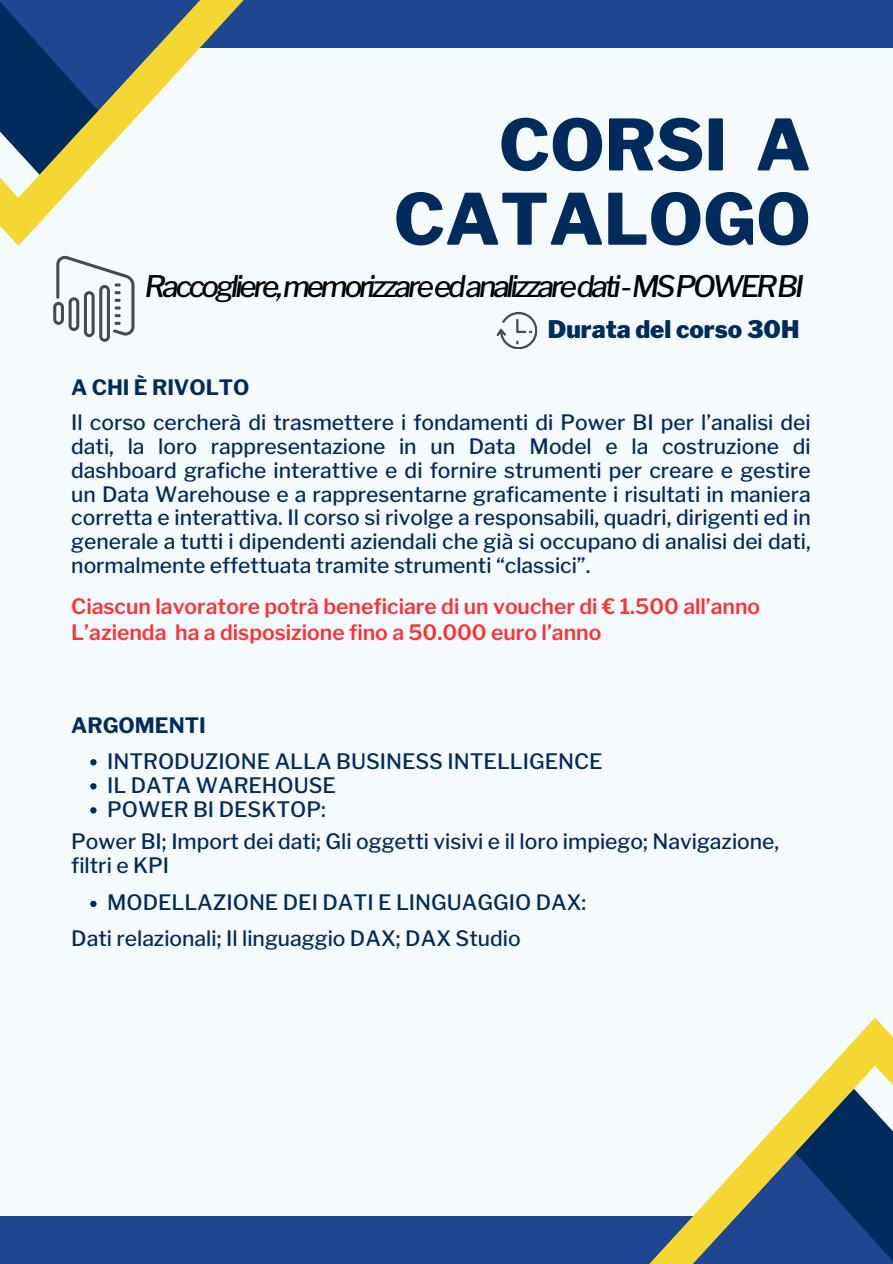
<style>
.page{position:relative;width:893px;height:1264px;background:#fff}
.page>*{position:absolute;margin:0;border:0;box-sizing:border-box;transform-origin:0 0}
.t1{font:800 70.2px/74.2px "Libre Franklin";color:#002b5b;text-align:right}
.t2{font:italic 500 29.55px "Libre Franklin";letter-spacing:-.105em;color:#000}
.t3{font:900 24px "Libre Franklin";color:#002b5b}
.t4{font:500 21.15px/23.9px "Libre Franklin";color:#002b5b;text-align:justify}
.t5{font:600 21.15px "Libre Franklin";color:#ff3131}
.t6{font:700 21.15px "Libre Franklin";color:#002b5b}
</style>
<div class="page">
<div style="left:0;top:0;width:892px;height:1263px;background:#f5faff"></div>
<div style="left:0;top:0;width:892px;height:47px;background:#1f4690"></div>
<div style="left:0;top:1216px;width:892px;height:47px;background:#1f4690"></div>
<svg style="left:0;top:0;width:276px;height:246px"></svg>
<svg style="left:650px;top:1017px;width:242px;height:246px"></svg>
<svg style="left:496px;top:312px;width:41px;height:37px"></svg>
<svg style="left:53px;top:256px;width:81px;height:86px"></svg>
<svg style="left:90px;top:759px;width:7px;height:6px"></svg>
<svg style="left:90px;top:783px;width:7px;height:6px"></svg>
<svg style="left:90px;top:807px;width:7px;height:6px"></svg>
<svg style="left:90px;top:900px;width:7px;height:7px"></svg>
<p class="t1" style="left:394px;top:108px;width:418px">CORSI A<br>CATALOGO</p>
<p class="t2" style="left:145px;top:269px;width:660px">Raccogliere,memorizzareedanalizzaredati-MSPOWERBI</p>
<p class="t3" style="left:548px;top:315px;width:253px">Durata del corso 30H</p>
<p class="t6" style="left:71px;top:374px;width:180px">A CHI È RIVOLTO</p>
<p class="t4" style="left:71px;top:410px;width:741px">Il corso cercherà di trasmettere i fondamenti di Power BI per l’analisi dei dati, la loro rappresentazione in un Data Model e la costruzione di dashboard grafiche interattive e di fornire strumenti per creare e gestire un Data Warehouse e a rappresentarne graficamente i risultati in maniera corretta e interattiva. Il corso si rivolge a responsabili, quadri, dirigenti ed in generale a tutti i dipendenti aziendali che già si occupano di analisi dei dati, normalmente effettuata tramite strumenti “classici”.</p>
<p class="t5" style="left:71px;top:594px;width:690px">Ciascun lavoratore potrà beneficiare di un voucher di € 1.500 all’anno</p>
<p class="t5" style="left:71px;top:619px;width:531px">L’azienda ha a disposizione fino a 50.000 euro l’anno</p>
<p class="t6" style="left:71px;top:712px;width:136px">ARGOMENTI</p>
<p class="t4" style="left:107px;top:749px;width:497px">INTRODUZIONE ALLA BUSINESS INTELLIGENCE</p>
<p class="t4" style="left:107px;top:773px;width:230px">IL DATA WAREHOUSE</p>
<p class="t4" style="left:107px;top:797px;width:220px">POWER BI DESKTOP:</p>
<p class="t4" style="left:71px;top:829px;width:709px">Power BI; Import dei dati; Gli oggetti visivi e il loro impiego; Navigazione, filtri e KPI</p>
<p class="t4" style="left:107px;top:890px;width:480px">MODELLAZIONE DEI DATI E LINGUAGGIO DAX:</p>
<p class="t4" style="left:71px;top:926px;width:451px">Dati relazionali; Il linguaggio DAX; DAX Studio</p>
</div>
